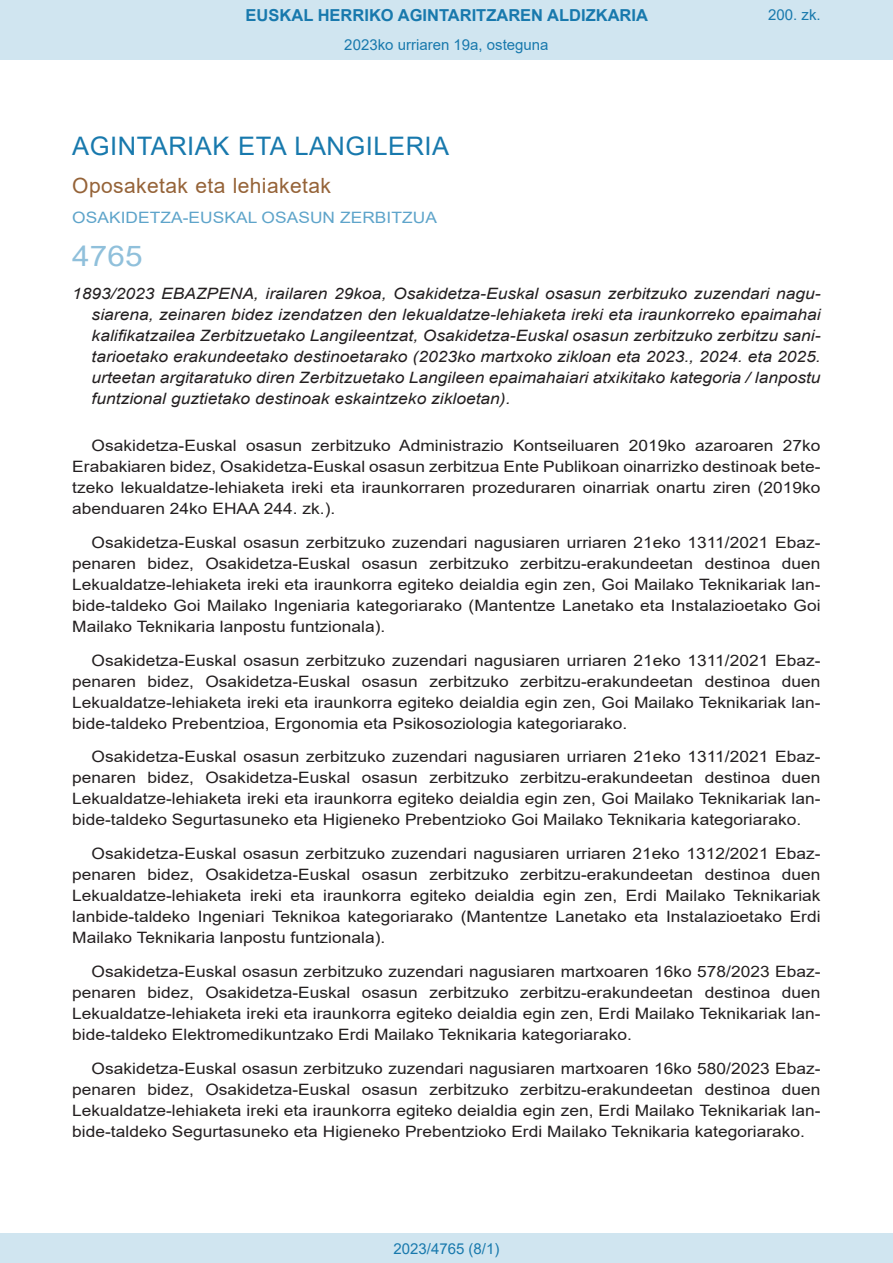
<style>
.page{position:relative;width:893px;height:1263px;background:#fff}
.page>*{position:absolute;margin:0;border:0;box-sizing:border-box;transform-origin:0 0}
.BOPVOrden{font:28.5px "Arial";color:#90c0db;scale:1.11 1}
.BOPVSeccion{font:25.5px "Arial";letter-spacing:.02em;color:#1879ad}
.BOPVSubseccion{font:21px "Arial";letter-spacing:.02em;color:#956338}
.t1{font:700 16.5px "Arial";color:#1879ad}
.BOPVDetalle{font:15.6px/21px "Arial";color:#231f20;text-align:justify;scale:1.11 1}
.BOPVTitulo{font:italic 15.6px/21px "Arial";color:#231f20;text-align:justify;scale:1.11 1}
.BOPVOrganismo{font:15.6px "Arial";letter-spacing:.005em;color:#5ea4ca;scale:1.11 1}
.Paginacion_Centro{font:15px "Arial";color:#1879ad}
</style>
<div class="page">
<div style="left:0;top:0;width:893px;height:60px;background:#d0e5f0"></div>
<div style="left:0;top:1233px;width:893px;height:30px;background:#d0e5f0"></div>
<p class="t1" style="left:246px;top:3px;width:404px">EUSKAL HERRIKO AGINTARITZAREN ALDIZKARIA</p>
<p class="Paginacion_Centro" style="left:344px;top:35px;width:206px">2023ko urriaren 19a, osteguna</p>
<p class="Paginacion_Centro" style="left:768px;top:5px;width:54px">200. zk.</p>
<p class="BOPVSeccion" style="left:72px;top:128px;width:378px">AGINTARIAK ETA LANGILERIA</p>
<p class="BOPVSubseccion" style="left:72px;top:171px;width:260px">Oposaketak eta lehiaketak</p>
<p class="BOPVOrganismo" style="left:72px;top:207px;width:330px">OSAKIDETZA-EUSKAL OSASUN ZERBITZUA</p>
<p class="BOPVOrden" style="left:72px;top:236px;width:65px">4765</p>
<p class="BOPVTitulo" style="left:92px;top:284px;width:658px;text-indent:-19px">1893/2023 EBAZPENA, irailaren 29koa, Osakidetza-Euskal osasun zerbitzuko zuzendari nagu&shy;siarena, zeinaren bidez izendatzen den lekualdatze-lehiaketa ireki eta iraunkorreko epaimahai kalifikatzailea Zerbitzuetako Langileentzat, Osakidetza-Euskal osasun zerbitzuko zerbitzu sani&shy;tarioetako erakundeetako destinoetarako (2023ko martxoko zikloan eta 2023., 2024. eta 2025. urteetan argitaratuko diren Zerbitzuetako Langileen epaimahaiari atxikitako kategoria / lanpostu funtzional guztietako destinoak eskaintzeko zikloetan).</p>
<p class="BOPVDetalle" style="left:72px;top:435px;width:676px;text-indent:19px">Osakidetza-Euskal osasun zerbitzuko Administrazio Kontseiluaren 2019ko azaroaren 27ko Erabakiaren bidez, Osakidetza-Euskal osasun zerbitzua Ente Publikoan oinarrizko destinoak bete&shy;tzeko lekualdatze-lehiaketa ireki eta iraunkorraren prozeduraren oinarriak onartu ziren (2019ko abenduaren 24ko EHAA 244. zk.).</p>
<p class="BOPVDetalle" style="left:72px;top:532px;width:676px;text-indent:19px">Osakidetza-Euskal osasun zerbitzuko zuzendari nagusiaren urriaren 21eko 1311/2021 Ebaz&shy;penaren bidez, Osakidetza-Euskal osasun zerbitzuko zerbitzu-erakundeetan destinoa duen Lekualdatze-lehiaketa ireki eta iraunkorra egiteko deialdia egin zen, Goi Mailako Teknikariak lan&shy;bide-taldeko Goi Mailako Ingeniaria kategoriarako (Mantentze Lanetako eta Instalazioetako Goi Mailako Teknikaria lanpostu funtzionala).</p>
<p class="BOPVDetalle" style="left:72px;top:649px;width:676px;text-indent:19px">Osakidetza-Euskal osasun zerbitzuko zuzendari nagusiaren urriaren 21eko 1311/2021 Ebaz&shy;penaren bidez, Osakidetza-Euskal osasun zerbitzuko zerbitzu-erakundeetan destinoa duen Lekualdatze-lehiaketa ireki eta iraunkorra egiteko deialdia egin zen, Goi Mailako Teknikariak lan&shy;bide-taldeko Prebentzioa, Ergonomia eta Psikosoziologia kategoriarako.</p>
<p class="BOPVDetalle" style="left:72px;top:746px;width:676px;text-indent:19px">Osakidetza-Euskal osasun zerbitzuko zuzendari nagusiaren urriaren 21eko 1311/2021 Ebaz&shy;penaren bidez, Osakidetza-Euskal osasun zerbitzuko zerbitzu-erakundeetan destinoa duen Lekualdatze-lehiaketa ireki eta iraunkorra egiteko deialdia egin zen, Goi Mailako Teknikariak lan&shy;bide-taldeko Segurtasuneko eta Higieneko Prebentzioko Goi Mailako Teknikaria kategoriarako.</p>
<p class="BOPVDetalle" style="left:72px;top:843px;width:676px;text-indent:19px">Osakidetza-Euskal osasun zerbitzuko zuzendari nagusiaren urriaren 21eko 1312/2021 Ebaz&shy;penaren bidez, Osakidetza-Euskal osasun zerbitzuko zerbitzu-erakundeetan destinoa duen Lekualdatze-lehiaketa ireki eta iraunkorra egiteko deialdia egin zen, Erdi Mailako Teknikariak lanbide-taldeko Ingeniari Teknikoa kategoriarako (Mantentze Lanetako eta Instalazioetako Erdi Mailako Teknikaria lanpostu funtzionala).</p>
<p class="BOPVDetalle" style="left:72px;top:961px;width:676px;text-indent:19px">Osakidetza-Euskal osasun zerbitzuko zuzendari nagusiaren martxoaren 16ko 578/2023 Ebaz&shy;penaren bidez, Osakidetza-Euskal osasun zerbitzuko zerbitzu-erakundeetan destinoa duen Lekualdatze-lehiaketa ireki eta iraunkorra egiteko deialdia egin zen, Erdi Mailako Teknikariak lan&shy;bide-taldeko Elektromedikuntzako Erdi Mailako Teknikaria kategoriarako.</p>
<p class="BOPVDetalle" style="left:72px;top:1057px;width:676px;text-indent:19px">Osakidetza-Euskal osasun zerbitzuko zuzendari nagusiaren martxoaren 16ko 580/2023 Ebaz&shy;penaren bidez, Osakidetza-Euskal osasun zerbitzuko zerbitzu-erakundeetan destinoa duen Lekualdatze-lehiaketa ireki eta iraunkorra egiteko deialdia egin zen, Erdi Mailako Teknikariak lan&shy;bide-taldeko Segurtasuneko eta Higieneko Prebentzioko Erdi Mailako Teknikaria kategoriarako.</p>
<p class="Paginacion_Centro" style="left:393px;top:1238px;width:107px">2023/4765 (8/1)</p>
</div>
